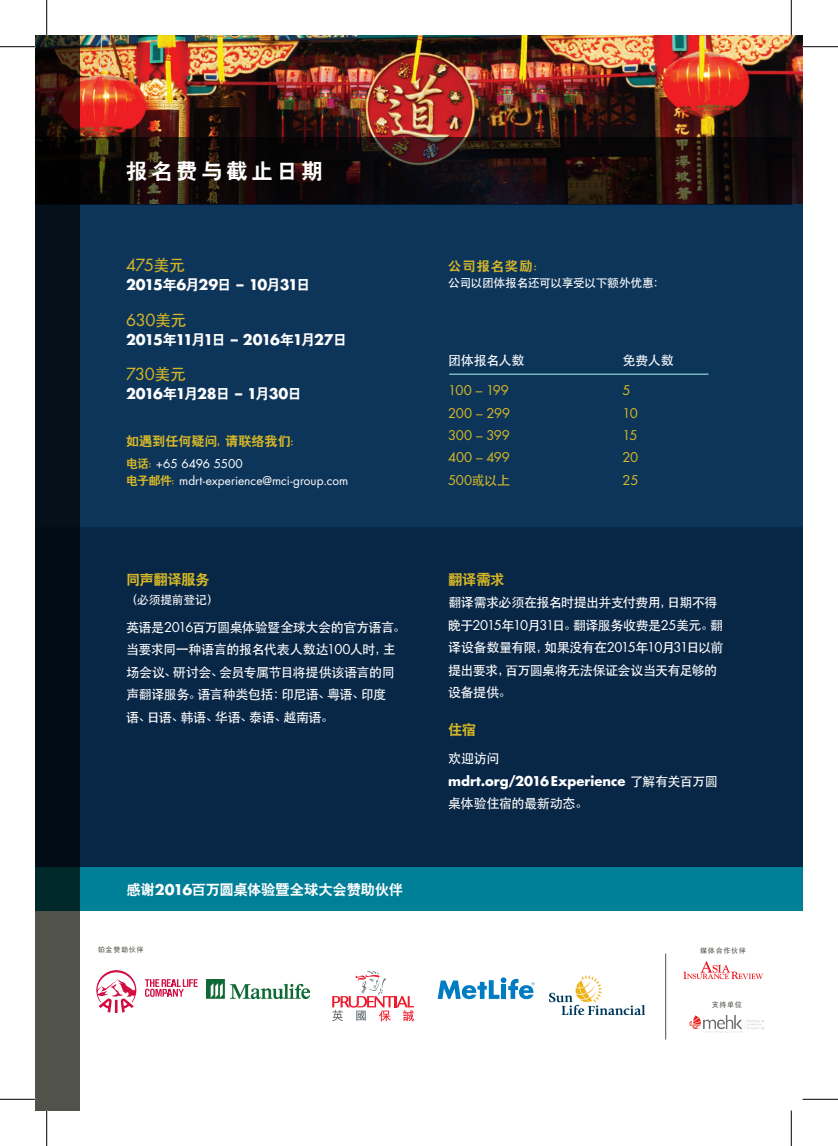
<style>
.page{position:relative;width:838px;height:1146px;background:#fff}
.page>*{position:absolute;margin:0;border:0;box-sizing:border-box;transform-origin:0 0}
.t1{font:800 21.25px "Et Gs Hei";letter-spacing:.18em;color:#fff}
.t2{font:16.25px "Futura";letter-spacing:-.025em;color:#d6b727}
.t3{font:700 14.38px "Futura";letter-spacing:-.08em;color:#fff}
.t4{font:800 14.38px "Et Gs Hei";letter-spacing:-.015em;color:#fff}
.t5{font:800 14.38px "Et Gs Hei";letter-spacing:-.035em;color:#d6b727}
.t6{font:500 13.12px/22.5px "ST Heiti SC";letter-spacing:-.045em;color:#fff}
.t7{font:700 13.12px/22.5px "Futura";letter-spacing:.005em;color:#fff}
.t8{font:13.12px "Futura";letter-spacing:-.025em;color:#d6b727}
.t9{font:800 13.12px "Et Gs Hei";color:#d6b727}
.t10{font:11.88px "Futura";letter-spacing:.005em;color:#fff}
.t11{font:500 11.88px "ST Heiti SC";letter-spacing:-.03em;color:#fff}
.t12{font:11.88px "Futura";letter-spacing:-.015em;color:#fff}
.t13{font:500 7px "ST Heiti SC";letter-spacing:.1em;color:#51524a}
.s1{font-family:"ST Heiti SC";font-weight:500}
.s2{font-family:"Et Gs Hei";font-weight:800}
.s3{font-family:"Et Gs Hei";font-weight:800;color:#d6b727}
.s4{font-family:"Futura";font-weight:400}
.s5{font-family:"Futura";font-weight:700}
</style>
<div class="page">
<img style="left:79px;top:35px;width:723px;height:169px">
<div style="left:35px;top:204px;width:767px;height:663px;background:#0d355a"></div>
<hr style="left:449px;top:373px;width:259px;height:2px;background:#86d1d1">
<svg style="left:79px;top:137px;width:712px;height:67px;background:#180e0c"></svg>
<div style="left:35px;top:527px;width:767px;height:340px;background:#082646"></div>
<div style="left:35px;top:867px;width:767px;height:44px;background:#008098"></div>
<svg style="left:35px;top:35px;width:44px;height:1075px;background:#141b1e"></svg>
<img style="left:689px;top:1016px;width:74px;height:16px">
<img style="left:206px;top:979px;width:103px;height:19px">
<svg style="left:332px;top:970px;width:82px;height:51px"></svg>
<svg style="left:96px;top:970px;width:40px;height:43px"></svg>
<svg style="left:145px;top:979px;width:53px;height:18px"></svg>
<svg style="left:437px;top:977px;width:97px;height:22px"></svg>
<img style="left:549px;top:976px;width:95px;height:39px">
<svg style="left:683px;top:961px;width:79px;height:18px"></svg>
<hr style="left:665px;top:953px;width:1px;height:86px;background:#51524a">
<hr style="left:0;top:46px;width:35px;height:1px;background:#000">
<hr style="left:802px;top:46px;width:35px;height:1px;background:#000">
<hr style="left:0;top:1099px;width:35px;height:1px;background:#000">
<hr style="left:802px;top:1099px;width:35px;height:1px;background:#000">
<hr style="left:46px;top:0;width:1px;height:35px;background:#000">
<hr style="left:46px;top:1110px;width:1px;height:36px;background:#000">
<hr style="left:791px;top:0;width:1px;height:35px;background:#000">
<hr style="left:791px;top:1110px;width:1px;height:36px;background:#000">
<p class="t1" style="left:126px;top:160px;width:198px">报名费与截止日期</p>
<p class="t2" style="left:126px;top:254px;width:61px">475<span class="s1">美元</span></p>
<p class="t3" style="left:126px;top:275px;width:186px">2015<span class="s2">年</span>6<span class="s2">月</span>29<span class="s2">日</span> – 10<span class="s2">月</span>31<span class="s2">日</span></p>
<p class="t2" style="left:126px;top:309px;width:62px">630<span class="s1">美元</span></p>
<p class="t3" style="left:126px;top:329px;width:222px">2015<span class="s2">年</span>11<span class="s2">月</span>1<span class="s2">日</span> – 2016<span class="s2">年</span>1<span class="s2">月</span>27<span class="s2">日</span></p>
<p class="t2" style="left:126px;top:363px;width:62px">730<span class="s1">美元</span></p>
<p class="t3" style="left:126px;top:383px;width:177px">2016<span class="s2">年</span>1<span class="s2">月</span>28<span class="s2">日</span> – 1<span class="s2">月</span>30<span class="s2">日</span></p>
<p class="t9" style="left:126px;top:435px;width:180px">如遇到任何疑问，请联络我们：</p>
<p class="t12" style="left:126px;top:456px;width:118px"><span class="s3">电话：</span>+65 6496 5500</p>
<p class="t10" style="left:126px;top:472px;width:224px"><span class="s3">电子邮件：</span>mdrt-experience@mci-group.com</p>
<p class="t5" style="left:126px;top:572px;width:85px">同声翻译服务</p>
<p class="t11" style="left:126px;top:593px;width:94px">（必须提前登记）</p>
<p class="t6" style="left:126px;top:615px;width:281px">英语是<span class="s4">2016</span>百万圆桌体验暨全球大会的官方语言。当要求同一种语言的报名代表人数达<span class="s4">100</span>人时，主场会议、研讨会、会员专属节目将提供该语言的同声翻译服务。语言种类包括：印尼语、粤语、印度<br>语、日语、韩语、华语、泰语、越南语。</p>
<p class="t4" style="left:126px;top:882px;width:278px">感谢<span class="s5">2016</span>百万圆桌体验暨全球大会赞助伙伴</p>
<p class="t9" style="left:448px;top:260px;width:101px">公司报名奖励：</p>
<p class="t11" style="left:448px;top:277px;width:218px">公司以团体报名还可以享受以下额外优惠：</p>
<p class="t6" style="left:448px;top:349px;width:78px">团体报名人数</p>
<p class="t8" style="left:448px;top:381px;width:62px">100 – 199</p>
<p class="t8" style="left:448px;top:404px;width:64px">200 – 299</p>
<p class="t8" style="left:448px;top:426px;width:63px">300 – 399</p>
<p class="t8" style="left:448px;top:448px;width:63px">400 – 499</p>
<p class="t8" style="left:448px;top:471px;width:64px">500<span class="s1">或以上</span></p>
<p class="t6" style="left:622px;top:349px;width:53px">免费人数</p>
<p class="t8" style="left:622px;top:381px;width:10px">5</p>
<p class="t8" style="left:622px;top:404px;width:17px">10</p>
<p class="t8" style="left:622px;top:426px;width:16px">15</p>
<p class="t8" style="left:622px;top:448px;width:17px">20</p>
<p class="t8" style="left:622px;top:471px;width:17px">25</p>
<p class="t5" style="left:448px;top:572px;width:58px">翻译需求</p>
<p class="t6" style="left:448px;top:591px;width:277px">翻译需求必须在报名时提出并支付费用，日期不得晚于<span class="s4">2015</span>年<span class="s4">10</span>月<span class="s4">31</span>日。翻译服务收费是<span class="s4">25</span>美元。翻译设备数量有限，如果没有在<span class="s4">2015</span>年<span class="s4">10</span>月<span class="s4">31</span>日以前提出要求，百万圆桌将无法保证会议当天有足够的设备提供。</p>
<p class="t5" style="left:448px;top:722px;width:30px">住宿</p>
<p class="t7" style="left:448px;top:746px;width:271px"><span class="s1">欢迎访问<br></span>mdrt.org/2016Experience <span class="s1">了解有关百万圆桌体验住宿的最新动态。</span></p>
<p class="t13" style="left:98px;top:946px;width:47px">铂金赞助伙伴</p>
<p class="t13" style="left:700px;top:946px;width:47px">媒体合作伙伴</p>
<p class="t13" style="left:711px;top:1000px;width:32px">支持单位</p>
</div>
